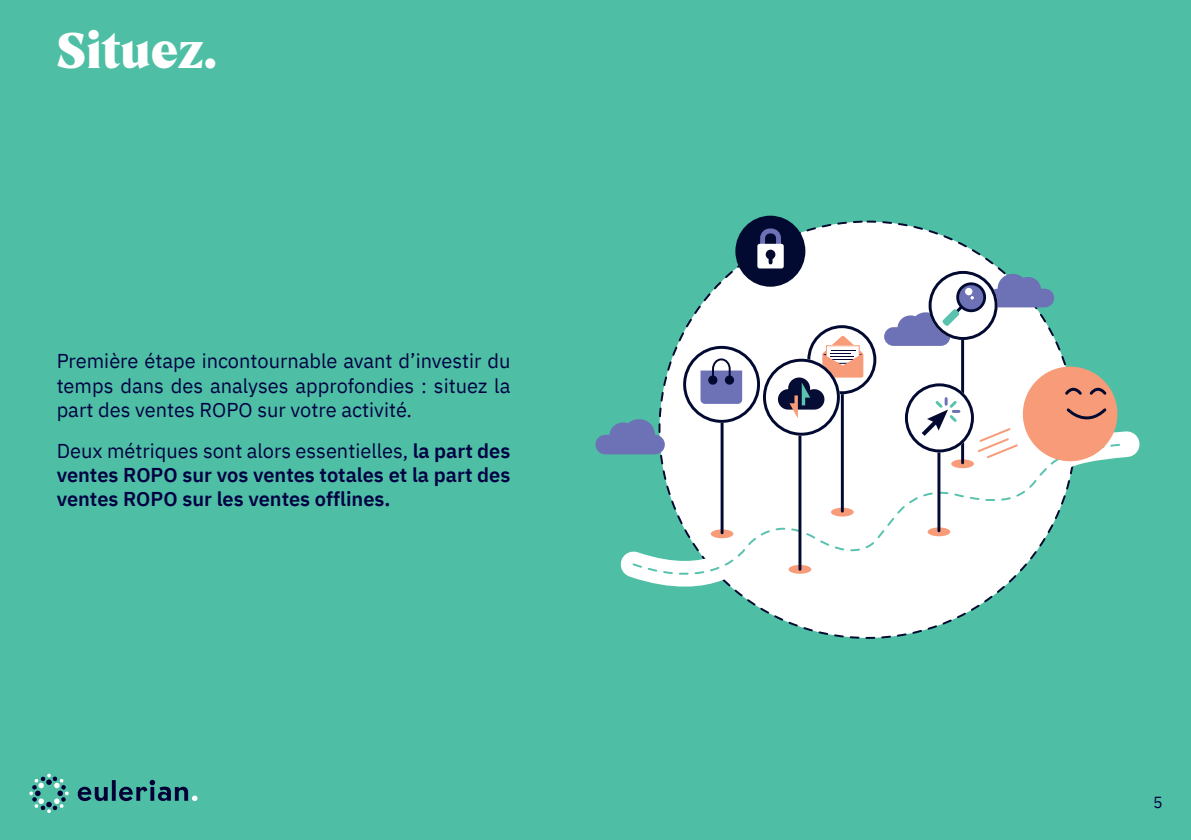
<style>
.page{position:relative;width:1191px;height:840px;background:#fff}
.page>*{position:absolute;margin:0;border:0;box-sizing:border-box;transform-origin:0 0}
.t1{font:900 48px "Tongari Display";color:#fff}
.t2{font:20px/24px "IBM Plex Sans";color:#000143;text-align:justify}
.t3{font:600 20px/24px "IBM Plex Sans";color:#000143;text-align:justify}
.t4{font:16px "IBM Plex Sans";color:#000143}
.s1{font-weight:400}
</style>
<div class="page">
<div style="left:0;top:0;width:1191px;height:839px;background:#4ebfa4"></div>
<svg style="left:78px;top:779px;width:119px;height:21px"></svg>
<svg style="left:29px;top:773px;width:40px;height:39px"></svg>
<div style="left:659px;top:221px;width:416px;height:416px;background:#fff;border-radius:50%"></div>
<svg style="left:603px;top:416px;width:537px;height:195px"></svg>
<hr style="left:720px;top:418px;width:3px;height:114px;background:#030a31">
<hr style="left:841px;top:392px;width:3px;height:119px;background:#030a31">
<hr style="left:961px;top:317px;width:3px;height:145px;background:#030a31">
<svg style="left:683px;top:346px;width:77px;height:76px"></svg>
<div style="left:683px;top:346px;width:77px;height:76px;border:3px solid #030a31;border-radius:50%"></div>
<svg style="left:807px;top:325px;width:69px;height:69px"></svg>
<div style="left:807px;top:325px;width:69px;height:69px;border:3px solid #030a31;border-radius:50%"></div>
<svg style="left:700px;top:357px;width:42px;height:46px"></svg>
<svg style="left:708px;top:375px;width:9px;height:9px"></svg>
<svg style="left:725px;top:375px;width:9px;height:9px"></svg>
<svg style="left:884px;top:274px;width:170px;height:72px"></svg>
<div style="left:735px;top:215px;width:70px;height:71px;background:#030a31;border-radius:50%"></div>
<div style="left:760px;top:228px;width:21px;height:28px;border:5px solid #6d71b5;border-radius:7px"></div>
<div style="left:757px;top:244px;width:26px;height:24px;background:#fff;border-radius:2px"></div>
<svg style="left:765px;top:249px;width:10px;height:10px"></svg>
<hr style="left:768px;top:252px;width:4px;height:10px;background:#030a31">
<svg style="left:631px;top:442px;width:497px;height:149px"></svg>
<svg style="left:976px;top:426px;width:43px;height:33px"></svg>
<div style="left:1022px;top:366px;width:95px;height:95px;background:#f79b78;border-radius:50%"></div>
<svg style="left:1066px;top:408px;width:41px;height:12px"></svg>
<svg style="left:1065px;top:387px;width:42px;height:8px"></svg>
<hr style="left:937px;top:385px;width:3px;height:145px;background:#030a31">
<svg style="left:905px;top:383px;width:69px;height:69px"></svg>
<div style="left:905px;top:383px;width:69px;height:69px;border:3px solid #030a31;border-radius:50%"></div>
<svg style="left:921px;top:398px;width:38px;height:37px"></svg>
<hr style="left:798px;top:429px;width:3px;height:140px;background:#030a31">
<svg style="left:763px;top:358px;width:77px;height:77px"></svg>
<div style="left:763px;top:358px;width:77px;height:77px;border:3px solid #030a31;border-radius:50%"></div>
<svg style="left:778px;top:335px;width:85px;height:83px"></svg>
<svg style="left:595px;top:419px;width:70px;height:35px"></svg>
<h1 class="t1" style="left:57px;top:28px;width:162px">Situez.</h1>
<p class="t2" style="left:57px;top:350px;width:455px">Première étape incontournable avant d’investir du temps dans des analyses approfondies : situez la part des ventes ROPO sur votre activité.</p>
<p class="t3" style="left:57px;top:440px;width:455px"><span class="s1">Deux métriques sont alors essentielles,</span> la part des ventes ROPO sur vos ventes totales et la part des ventes ROPO sur les ventes offlines.</p>
<p class="t4" style="left:1153px;top:794px;width:11px">5</p>
</div>
